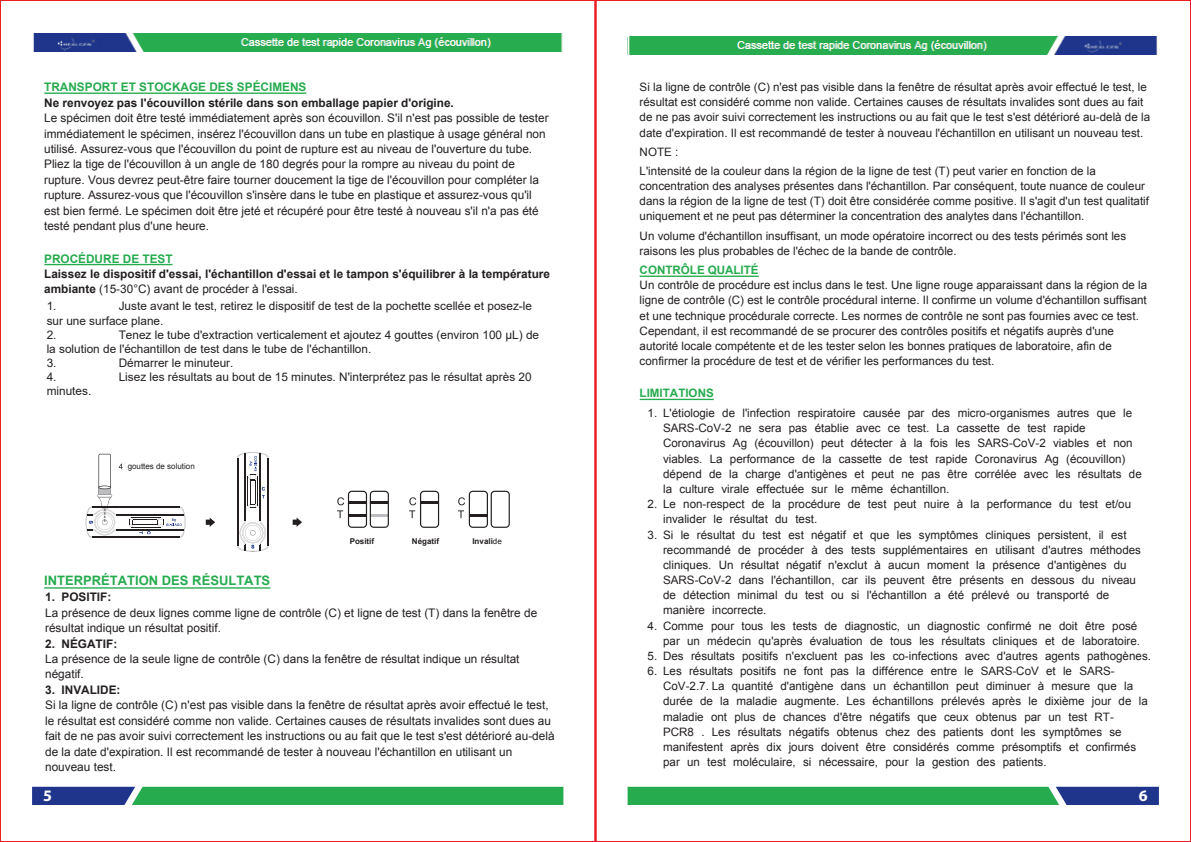
<style>
.page{position:relative;width:1191px;height:842px;background:#fff}
.page>*{position:absolute;margin:0;border:0;box-sizing:border-box;transform-origin:0 0}
.t1{font:700 16px "Myriad";color:#fff}
.t2{font:700 13px "Arial";color:#26ab4f}
.t3{font:11.8px/15.4px "Arial";color:#231f20}
.t4{font:11.8px/14.2px "Arial";color:#231f20}
.t5{font:700 11.8px/15.4px "Arial";color:#231f20}
.t6{font:700 11.8px "Arial";color:#26ab4f}
.t7{font:11.6px/15.2px "Arial";color:#231f20}
.t8{font:700 11.6px "Arial";color:#26ab4f}
.t9{font:700 11.6px "Arial";color:#26ab4f}
.t10{font:700 8px "Arial";color:#221e1f}
.t11{font:8px "Arial";color:#221e1f}
.s1{font-weight:700}
.s2{font-style:inherit}
.s3{font-weight:400}
</style>
<div class="page">
<svg style="left:32px;top:787px;width:531px;height:18px;background:#27965c"></svg>
<svg style="left:627px;top:787px;width:531px;height:18px;background:#27965c"></svg>
<svg style="left:206px;top:518px;width:9px;height:9px"></svg>
<svg style="left:293px;top:518px;width:9px;height:9px"></svg>
<hr style="left:92px;top:507px;width:87px;height:1px;background:#231f20">
<hr style="left:117px;top:514px;width:67px;height:1px;background:#231f20">
<hr style="left:117px;top:515px;width:67px;height:1px;background:#231f20">
<hr style="left:117px;top:529px;width:67px;height:1px;background:#231f20">
<hr style="left:117px;top:530px;width:67px;height:1px;background:#231f20">
<hr style="left:92px;top:537px;width:87px;height:1px;background:#231f20">
<hr style="left:92px;top:538px;width:87px;height:1px;background:#231f20">
<svg style="left:85px;top:454px;width:38px;height:84px"></svg>
<hr style="left:237px;top:458px;width:1px;height:87px;background:#231f20">
<hr style="left:238px;top:458px;width:1px;height:87px;background:#231f20">
<hr style="left:245px;top:454px;width:1px;height:67px;background:#231f20">
<hr style="left:246px;top:453px;width:1px;height:68px;background:#231f20">
<hr style="left:260px;top:453px;width:1px;height:68px;background:#231f20">
<hr style="left:261px;top:454px;width:1px;height:67px;background:#231f20">
<hr style="left:267px;top:458px;width:1px;height:87px;background:#231f20">
<hr style="left:268px;top:458px;width:1px;height:87px;background:#231f20">
<svg style="left:237px;top:521px;width:31px;height:31px"></svg>
<svg style="left:337px;top:491px;width:52px;height:37px"></svg>
<svg style="left:409px;top:491px;width:30px;height:37px"></svg>
<svg style="left:458px;top:491px;width:52px;height:37px"></svg>
<svg style="left:130px;top:507px;width:56px;height:32px"></svg>
<svg style="left:237px;top:452px;width:32px;height:57px"></svg>
<hr style="left:44px;top:587px;width:226px;height:2px;background:#26ab4f">
<hr style="left:639px;top:276px;width:119px;height:1px;background:#26ab4f">
<hr style="left:639px;top:399px;width:74px;height:1px;background:#26ab4f">
<hr style="left:44px;top:93px;width:262px;height:1px;background:#26ab4f">
<hr style="left:44px;top:264px;width:128px;height:1px;background:#26ab4f">
<img style="left:33px;top:33px;width:530px;height:19px">
<img style="left:629px;top:36px;width:529px;height:19px">
<p class="t6" style="left:44px;top:79px;width:264px">TRANSPORT ET STOCKAGE DES SPÉCIMENS</p>
<p class="t3" style="left:44px;top:95px;width:506px"><span class="s1">Ne renvoyez pas l'écouvillon stérile dans son emballage papier d'origine.<br></span>Le spécimen doit être testé immédiatement après son <span class="s2">écouvillon</span>. S'il n'est pas possible de tester immédiatement le spécimen, insérez l'écouvillon dans un tube en plastique à usage général non utilisé. Assurez-vous que l'écouvillon du point de rupture est au niveau de l'ouverture du tube.<br>Pliez la tige de l'écouvillon à un angle de 180 degrés pour la rompre au niveau du point de rupture. Vous devrez peut-être faire tourner doucement la tige de l'écouvillon pour compléter la rupture. Assurez-vous que l'écouvillon s'insère dans le tube en plastique et assurez-vous qu'il est bien fermé. Le spécimen doit être jeté et récupéré pour être testé à nouveau s'il n'a pas été testé pendant plus d'une heure.</p>
<p class="t6" style="left:44px;top:251px;width:130px">PROCÉDURE DE TEST</p>
<p class="t5" style="left:44px;top:267px;width:507px">Laissez le dispositif d'essai, l'échantillon d'essai et le tampon s'équilibrer à la température ambiante <span class="s3">(15-30°C) avant de procéder à l'essai.</span></p>
<p class="t4" style="left:47px;top:299px;width:11px">1.</p>
<p class="t4" style="left:47px;top:299px;width:487px;text-indent:72px">Juste avant le test, retirez le dispositif de test de la pochette scellée et posez-le sur une surface plane.<br>2.</p>
<p class="t4" style="left:47px;top:327px;width:494px;text-indent:72px">Tenez le tube d'extraction verticalement et ajoutez 4 gouttes (environ 100 µL) de la solution de l'échantillon de test dans le tube de l'échantillon.<br>3.</p>
<p class="t4" style="left:119px;top:356px;width:116px">Démarrer le minuteur.</p>
<p class="t4" style="left:47px;top:370px;width:11px">4.</p>
<p class="t4" style="left:119px;top:370px;width:414px">Lisez les résultats au bout de 15 minutes. N'interprétez pas le résultat après 20</p>
<p class="t4" style="left:47px;top:384px;width:46px">minutes.</p>
<p class="t11" style="left:128px;top:461px;width:69px">gouttes de solution</p>
<p class="t10" style="left:350px;top:536px;width:26px">Positif</p>
<p class="t10" style="left:412px;top:536px;width:29px">Négatif</p>
<p class="t10" style="left:472px;top:536px;width:31px">Invali<span class="s3">de</span></p>
<p class="t2" style="left:44px;top:572px;width:228px">INTERPRÉTATION DES RÉSULTATS</p>
<p class="t3" style="left:45px;top:590px;width:493px"><span class="s1">1.</span> <span class="s1">POSITI</span><span class="s1">F</span><span class="s1">:<br></span>La présence de deux lignes comme ligne de contrôle (C) et ligne de test (T) dans la fenêtre de résultat indique un résultat positif.</p>
<p class="t3" style="left:45px;top:636px;width:476px"><span class="s1">2.</span> <span class="s1">N</span><span class="s1">É</span><span class="s1">GATI</span><span class="s1">F</span><span class="s1">:<br></span>La présence de la seule ligne de contrôle (C) dans la fenêtre de résultat indique un résultat négatif<span class="s2">.</span></p>
<p class="t3" style="left:45px;top:682px;width:511px"><span class="s1">3.</span> <span class="s1">INVALID</span><span class="s1">E</span><span class="s1">:<br></span>Si la ligne de contrôle (C) n'est pas visible dans la fenêtre de résultat après avoir effectué le test, le résultat est considéré comme non valide. Certaines causes de résultats invalides sont dues au fait de ne pas avoir suivi correctement les instructions ou au fait que le test s'est détérioré au-delà de la date d'expiration. Il est recommandé de tester à nouveau l'échantillon en utilisant un nouveau test.</p>
<p class="t7" style="left:639px;top:80px;width:512px">Si la ligne de contrôle (C) n'est pas visible dans la fenêtre de résultat après avoir effectué le test, le résultat est considéré comme non valide. Certaines causes de résultats invalides sont dues au fait de ne pas avoir suivi correctement les instructions ou au fait que le test s'est détérioré au-delà de la date d'expiration. Il est recommandé de tester à nouveau l'échantillon en utilisant un nouveau test.</p>
<p class="t7" style="left:639px;top:142px;width:458px;line-height:19.2px">NOTE :<br>L'intensité de la couleur dans la région de la ligne de test (T) peut varier en fonction de la</p>
<p class="t7" style="left:639px;top:179px;width:511px">concentration des analyses présentes dans l'échantillon. Par conséquent, toute nuance de couleur dans la région de la ligne de test (T) doit être considérée comme positive. Il s'agit d'un test qualitatif uniquement et ne peut pas déterminer la concentration des analytes dans l'échantillon.</p>
<p class="t7" style="left:639px;top:228px;width:488px">Un volume d'échantillon insuffisant, un mode opératoire incorrect ou des tests périmés sont les raisons les plus probables de l'échec de la bande de contrôle.</p>
<p class="t8" style="left:639px;top:262px;width:120px">CONTRÔLE QUALITÉ</p>
<p class="t7" style="left:639px;top:278px;width:509px">Un contrôle de procédure est inclus dans le test. Une ligne rouge apparaissant dans la région de la ligne de contrôle (C) est le contrôle procédural interne. Il confirme un volume d'échantillon suffisant et une technique procédurale correcte. Les normes de contrôle ne sont pas fournies avec ce test.<br>Cependant, il est recommandé de se procurer des contrôles positifs et négatifs auprès d'une autorité locale compétente et de les tester selon les bonnes pratiques de laboratoire, afin de confirmer la procédure de test et de vérifier les performances du test.</p>
<p class="t9" style="left:639px;top:385px;width:76px">LIMITATIONS</p>
<p class="t7" style="left:663px;top:406px;width:480px;text-indent:-15px">1. L'étiologie de l'infection respiratoire causée par des micro-organismes autres que le SARS-CoV-2 ne sera pas établie avec ce test. La cassette de test rapide Coronavirus Ag (écouvillon) peut détecter à la fois les SARS-CoV-2 viables et non viables. La performance de la cassette de test rapide Coronavirus Ag (écouvillon) dépend de la charge d'antigènes et peut ne pas être corrélée avec les résultats de la culture virale effectuée sur le même échantillon.</p>
<p class="t7" style="left:663px;top:497px;width:469px;text-indent:-15px">2. Le non-respect de la procédure de test peut nuire à la performance du test et/ou invalider le résultat du test.</p>
<p class="t7" style="left:663px;top:527px;width:479px;text-indent:-15px">3. Si le résultat du test est négatif et que les symptômes cliniques persistent, il est recommandé de procéder à des tests supplémentaires en utilisant d'autres méthodes cliniques. Un résultat négatif n'exclut à aucun moment la présence d'antigènes du SARS-CoV-2 dans l'échantillon, car ils peuvent être présents en dessous du niveau de détection minimal du test ou si l'échantillon a été prélevé ou transporté de manière incorrecte.</p>
<p class="t7" style="left:647px;top:618px;width:494px;text-align:right">4. Comme pour tous les tests de diagnostic, un diagnostic confirmé ne doit être posé par un médecin qu'après évaluation de tous les résultats cliniques et de laboratoire.</p>
<p class="t7" style="left:647px;top:648px;width:505px">5. Des résultats positifs n'excluent pas les co-infections avec d'autres agents pathogènes.</p>
<p class="t7" style="left:663px;top:663px;width:486px;text-indent:-15px">6. Les résultats positifs ne font pas la différence entre le SARS-CoV et le SARS-CoV-2.7. La quantité d'antigène dans un échantillon peut diminuer à mesure que la durée de la maladie augmente. Les échantillons prélevés après le dixième jour de la maladie ont plus de chances d'être négatifs que ceux obtenus par un test RT-<br>PCR8 . Les résultats négatifs obtenus chez des patients dont les symptômes se manifestent après dix jours doivent être considérés comme présomptifs et confirmés par un test moléculaire, si nécessaire, pour la gestion des patients.</p>
<h1 class="t1" style="left:43px;top:787px;width:10px">5</h1>
<h1 class="t1" style="left:1138px;top:787px;width:10px">6</h1>
</div>
